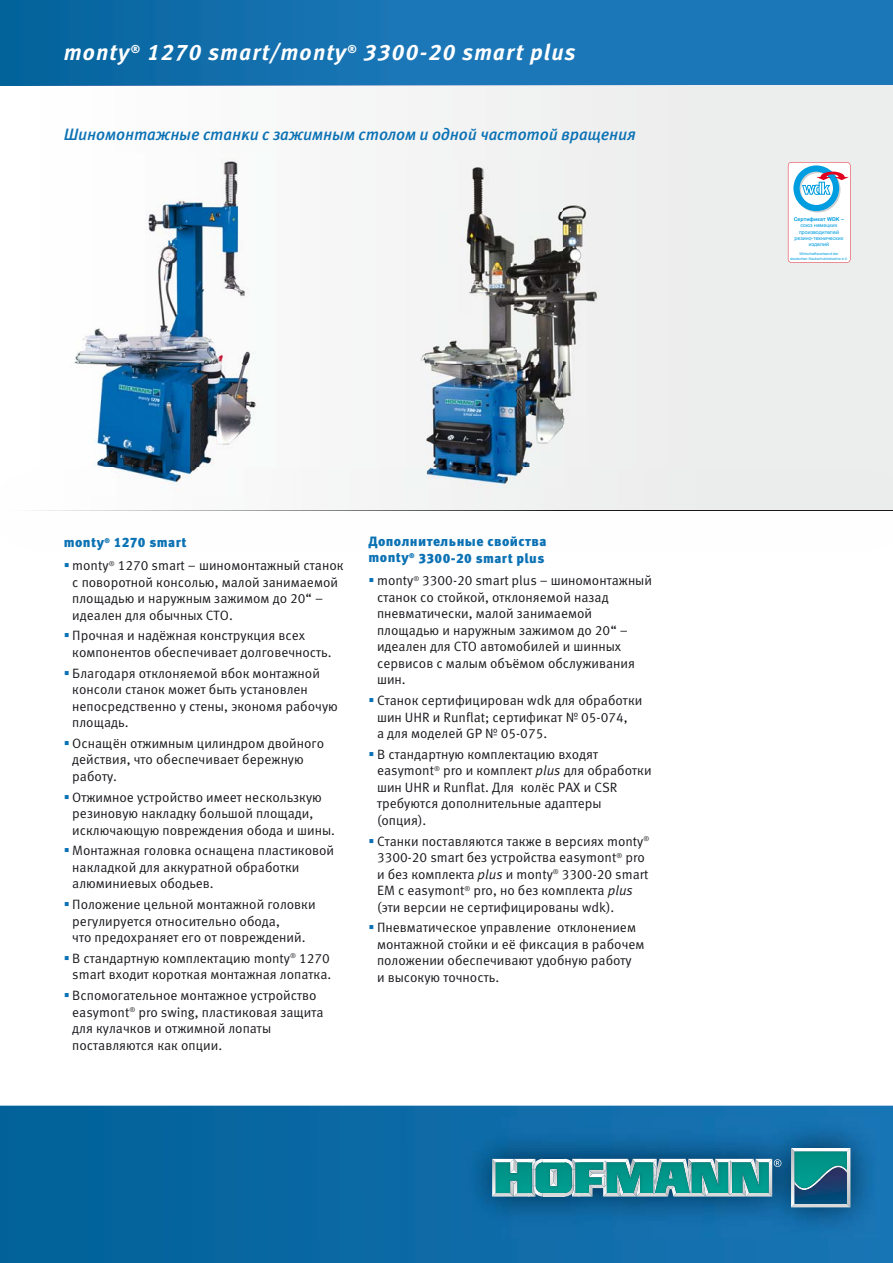
<style>
.page{position:relative;width:893px;height:1263px;background:#fff}
.page>*{position:absolute;margin:0;border:0;box-sizing:border-box;transform-origin:0 0}
.t1{font:italic 700 22.5px "Meta Pro";letter-spacing:.05em;color:#fff}
.t2{font:italic 500 16.5px "Meta Pro";letter-spacing:-.01em;color:#0a71b4}
.t3{font:13.5px/16.5px "Meta Pro";color:#1a171c}
.t4{font:900 13.5px/16.5px "Meta Pro";letter-spacing:.03em;color:#0a71b4}
.t5{font:5.25px/6.3px "Arial";color:#009ee0;text-align:center}
.t6{font:700 5.25px "Arial";color:#009ee0}
.t7{font:3.75px/4.5px "Helvetica Neue";color:#009ee0;text-align:center}
.s1{color:#0a71b4}
.s2{font-style:italic}
</style>
<div class="page">
<svg style="left:0;top:1106px;width:893px;height:157px;background:#0967a2"></svg>
<svg style="left:0;top:0;width:893px;height:85px;background:#1572b1"></svg>
<img style="left:462px;top:1117px;width:419px;height:121px">
<hr style="left:543px;top:1193px;width:22px;height:3px;background:#d9dadb">
<hr style="left:543px;top:1159px;width:22px;height:3px;background:#fff">
<svg style="left:492px;top:1159px;width:51px;height:37px"></svg>
<img style="left:496px;top:1162px;width:36px;height:31px">
<img style="left:536px;top:1162px;width:29px;height:31px">
<svg style="left:791px;top:1148px;width:59px;height:59px"></svg>
<img style="left:795px;top:1151px;width:52px;height:16px">
<svg style="left:565px;top:1159px;width:216px;height:37px;background:#4aa8a4"></svg>
<img style="left:689px;top:1162px;width:2px;height:23px">
<img style="left:688px;top:1164px;width:3px;height:16px">
<img style="left:795px;top:1167px;width:52px;height:37px">
<div style="left:379px;top:86px;width:514px;height:382px;background:#eceded"></div>
<img style="left:0;top:85px;width:893px;height:1px">
<img style="left:34px;top:510px;width:859px;height:1px">
<img style="left:380px;top:162px;width:229px;height:326px">
<img style="left:74px;top:159px;width:199px;height:337px">
<svg style="left:788px;top:162px;width:62px;height:101px"></svg>
<h1 class="t1" style="left:64px;top:44px;width:513px">monty<sup>®</sup> 1270 smart/monty<sup>®</sup> 3300-20 smart plus</h1>
<p class="t2" style="left:64px;top:128px;width:574px">Шиномонтажные станки с зажимным столом и одной частотой вращения</p>
<p class="t4" style="left:64px;top:536px;width:124px">monty<sup>®</sup> 1270 smart</p>
<p class="t3" style="left:72px;top:559px;width:273px;text-indent:-9px"><span class="s1">▪</span> monty<sup>®</sup> 1270 smart – шиномонтажный станок с поворотной консолью, малой занимаемой площадью и наружным зажимом до 20“ – идеален для обычных СТО.</p>
<p class="t3" style="left:72px;top:629px;width:261px;text-indent:-9px"><span class="s1">▪</span> Прочная и надёжная конструкция всех компонентов обеспечивает долговечность.</p>
<p class="t3" style="left:72px;top:666px;width:267px;text-indent:-9px"><span class="s1">▪</span> Благодаря отклоняемой вбок монтажной консоли станок может быть установлен непосредственно у стены, экономя рабочую площадь.</p>
<p class="t3" style="left:72px;top:736px;width:253px;text-indent:-9px"><span class="s1">▪</span> Оснащён отжимным цилиндром двойного действия, что обеспечивает бережную работу.</p>
<p class="t3" style="left:72px;top:790px;width:264px;text-indent:-9px"><span class="s1">▪</span> Отжимное устройство имеет нескользкую резиновую накладку большой площади, исключающую повреждения обода и шины.</p>
<p class="t3" style="left:72px;top:844px;width:263px;text-indent:-9px"><span class="s1">▪</span> Монтажная головка оснащена пластиковой накладкой для аккуратной обработки алюминиевых ободьев.</p>
<p class="t3" style="left:72px;top:898px;width:245px;text-indent:-9px"><span class="s1">▪</span> Положение цельной монтажной головки регулируется относительно обода,<br>что предохраняет его от повреждений.</p>
<p class="t3" style="left:64px;top:951px;width:269px;text-align:right"><span class="s1">▪</span> В стандартную комплектацию monty<sup>®</sup> 1270 smart входит короткая монтажная лопатка.</p>
<p class="t3" style="left:72px;top:989px;width:253px;text-indent:-9px"><span class="s1">▪</span> Вспомогательное монтажное устройство easymont<sup>®</sup> pro swing, пластиковая защита для кулачков и отжимной лопаты поставляются как опции.</p>
<p class="t4" style="left:369px;top:534px;width:180px">Дополнительные свойства monty<sup>®</sup> 3300-20 smart plus</p>
<p class="t3" style="left:377px;top:574px;width:276px;text-indent:-9px"><span class="s1">▪</span> monty<sup>®</sup> 3300-20 smart plus – шиномонтажный станок со стойкой, отклоняемой назад пневматически, малой занимаемой площадью и наружным зажимом до 20“ – идеален для СТО автомобилей и шинных сервисов с малым объёмом обслуживания шин.</p>
<p class="t3" style="left:377px;top:694px;width:267px;text-indent:-9px"><span class="s1">▪</span> Станок сертифицирован wdk для обработки шин UHR и Runflat; сертификат № 05-074,<br>а для моделей GP № 05-075.</p>
<p class="t3" style="left:377px;top:747px;width:276px;text-indent:-9px"><span class="s1">▪</span> В стандартную комплектацию входят easymont<sup>®</sup> pro и комплект <span class="s2">plus</span> для обработки шин UHR и Runflat. Для колёс PAX и CSR требуются дополнительные адаптеры (опция).</p>
<p class="t3" style="left:377px;top:834px;width:274px;text-indent:-9px"><span class="s1">▪</span> Станки поставляются также в версиях monty<sup>® </sup>3300-20 smart без устройства easymont<sup>®</sup> pro и без комплекта <span class="s2">plus</span> и monty<sup>®</sup> 3300-20 smart ЕМ с easymont<sup>®</sup> pro, но без комплекта <span class="s2">plus </span>(эти версии не сертифицированы wdk).</p>
<p class="t3" style="left:377px;top:921px;width:269px;text-indent:-9px"><span class="s1">▪</span> Пневматическое управление отклонением монтажной стойки и её фиксация в рабочем положении обеспечивают удобную работу<br>и высокую точность.</p>
<p class="t6" style="left:794px;top:216px;width:52px">Сертификат WDK –</p>
<p class="t5" style="left:795px;top:222px;width:50px">союз немецких производителей резино-технических изделий</p>
<p class="t7" style="left:790px;top:252px;width:59px">Wirtschaftsverband der<br>deutschen Kautschukindustrie e.V.</p>
</div>
